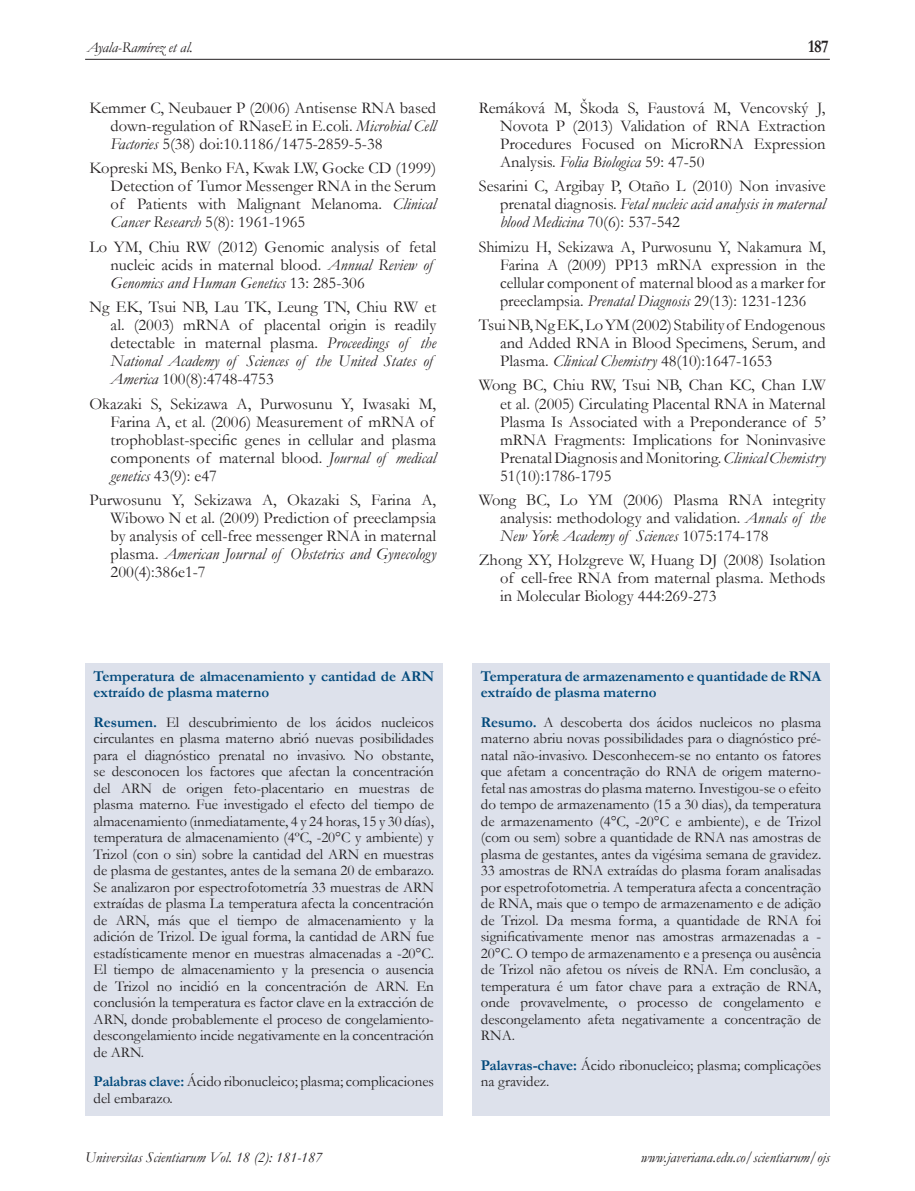
<style>
.page{position:relative;width:915px;height:1191px;background:#fff}
.page>*{position:absolute;margin:0;border:0;box-sizing:border-box;transform-origin:0 0}
.t1{font:700 18px "Garamond";color:#231f20;scale:.9 1}
.t2{font:16.5px/18px "Garamond";color:#231f20;text-align:justify}
.t3{font:15px/16.5px "Garamond";letter-spacing:-.005em;color:#231f20;text-align:justify}
.t4{font:700 15px/16.5px "Garamond";letter-spacing:-.005em;color:#01497b}
.t5{font:italic 15px "Garamond";color:#231f20}
.s1{font-style:italic}
.s2{font-weight:700;color:#01497b}
</style>
<div class="page">
<hr style="left:85px;top:59px;width:744px;height:1px;background:#231f20">
<div style="left:85px;top:662px;width:357px;height:453px;background:#dde1eb"></div>
<div style="left:472px;top:662px;width:357px;height:453px;background:#dde1eb"></div>
<p class="t5" style="left:87px;top:37px;width:107px">Ayala-Ramírez et al.</p>
<p class="t1" style="left:807px;top:34px;width:25px">187</p>
<p class="t2" style="left:111px;top:98px;width:327px;text-indent:-21px">Kemmer C, Neubauer P (2006) Antisense RNA based down-regulation of RNaseE in E.coli. <span class="s1">Microbial Cell Factories</span> 5(38) doi:10.1186/1475-2859-5-38</p>
<p class="t2" style="left:111px;top:159px;width:327px;text-indent:-21px">Kopreski MS, Benko FA, Kwak LW, Gocke CD (1999)<br>Detection of Tumor Messenger RNA in the Serum of Patients with Malignant Melanoma. <span class="s1">Clinical Cancer Research</span> 5(8): 1961-1965</p>
<p class="t2" style="left:111px;top:237px;width:327px;text-align:left;text-indent:-21px">Lo YM, Chiu RW (2012) Genomic analysis of fetal nucleic acids in maternal blood. <span class="s1">Annual Review of<br>Genomics and Human Genetics</span> 13: 285-306</p>
<p class="t2" style="left:111px;top:297px;width:327px;text-align:left;text-indent:-21px">Ng EK, Tsui NB, Lau TK, Leung TN, Chiu RW et al. (2003) mRNA of placental origin is readily detectable in maternal plasma. <span class="s1">Proceedings of the National Academy of Sciences of the United States of America</span> 100(8):4748-4753</p>
<p class="t2" style="left:111px;top:394px;width:327px;text-align:left;text-indent:-21px">Okazaki S, Sekizawa A, Purwosunu Y, Iwasaki M, Farina A, et al. (2006) Measurement of mRNA of trophoblast-specific genes in cellular and plasma components of maternal blood. <span class="s1">Journal of medical genetics</span> 43(9): e47</p>
<p class="t2" style="left:111px;top:490px;width:327px;text-indent:-21px">Purwosunu Y, Sekizawa A, Okazaki S, Farina A, Wibowo N et al. (2009) Prediction of preeclampsia by analysis of cell-free messenger RNA in maternal plasma. <span class="s1">American Journal of Obstetrics and Gynecology </span>200(4):386e1-7</p>
<p class="t4" style="left:94px;top:668px;width:342px">Temperatura de almacenamiento y cantidad de ARN extraído de plasma materno</p>
<p class="t3" style="left:94px;top:713px;width:342px"><span class="s2">Resumen.</span> El descubrimiento de los ácidos nucleicos circulantes en plasma materno abrió nuevas posibilidades para el diagnóstico prenatal no invasivo. No obstante, se desconocen los factores que afectan la concentración del ARN de origen feto-placentario en muestras de plasma materno. Fue investigado el efecto del tiempo de almacenamiento (inmediatamente, 4 y 24 horas, 15 y 30 días), temperatura de almacenamiento (4ºC, -20°C y ambiente) y Trizol (con o sin) sobre la cantidad del ARN en muestras de plasma de gestantes, antes de la semana 20 de embarazo.<br>Se analizaron por espectrofotometría 33 muestras de ARN extraídas de plasma La temperatura afecta la concentración de ARN, más que el tiempo de almacenamiento y la adición de Trizol. De igual forma, la cantidad de ARN fue estadísticamente menor en muestras almacenadas a -20°C.<br>El tiempo de almacenamiento y la presencia o ausencia de Trizol no incidió en la concentración de ARN. En conclusión la temperatura es factor clave en la extracción de ARN, donde probablemente el proceso de congelamiento&shy;descongelamiento incide negativamente en la concentración de ARN.</p>
<p class="t3" style="left:94px;top:1072px;width:342px"><span class="s2">Palabras clave:</span> Ácido ribonucleico; plasma; complicaciones del embarazo.</p>
<p class="t2" style="left:500px;top:98px;width:327px;text-indent:-21px">Remáková M, Škoda S, Faustová M, Vencovský J, Novota P (2013) Validation of RNA Extraction Procedures Focused on MicroRNA Expression Analysis. <span class="s1">Folia Biologica</span> 59: 47-50</p>
<p class="t2" style="left:500px;top:177px;width:327px;text-indent:-21px">Sesarini C, Argibay P, Otaño L (2010) Non invasive prenatal diagnosis. <span class="s1">Fetal nucleic acid analysis in maternal blood Medicina</span> 70(6): 537-542</p>
<p class="t2" style="left:500px;top:237px;width:327px;text-indent:-21px">Shimizu H, Sekizawa A, Purwosunu Y, Nakamura M, Farina A (2009) PP13 mRNA expression in the cellular component of maternal blood as a marker for preeclampsia. <span class="s1">Prenatal Diagnosis</span> 29(13): 1231-1236</p>
<p class="t2" style="left:500px;top:315px;width:327px;text-indent:-21px">Tsui NB, Ng EK, Lo YM (2002) Stability of Endogenous and Added RNA in Blood Specimens, Serum, and Plasma. <span class="s1">Clinical Chemistry</span> 48(10):1647-1653</p>
<p class="t2" style="left:500px;top:376px;width:327px;text-indent:-21px">Wong BC, Chiu RW, Tsui NB, Chan KC, Chan LW et al. (2005) Circulating Placental RNA in Maternal Plasma Is Associated with a Preponderance of 5’ mRNA Fragments: Implications for Noninvasive Prenatal Diagnosis and Monitoring. <span class="s1">Clinical Chemistry </span>51(10):1786-1795</p>
<p class="t2" style="left:500px;top:490px;width:327px;text-indent:-21px">Wong BC, Lo YM (2006) Plasma RNA integrity analysis: methodology and validation. <span class="s1">Annals of the New York Academy of Sciences</span> 1075:174-178</p>
<p class="t2" style="left:500px;top:551px;width:327px;text-indent:-21px">Zhong XY, Holzgreve W, Huang DJ (2008) Isolation of cell-free RNA from maternal plasma. Methods in Molecular Biology 444:269-273</p>
<p class="t4" style="left:480px;top:668px;width:342px">Temperatura de armazenamento e quantidade de RNA extraído de plasma materno</p>
<p class="t3" style="left:480px;top:713px;width:342px"><span class="s2">Resumo.</span> A descoberta dos ácidos nucleicos no plasma materno abriu novas possibilidades para o diagnóstico pré&shy;natal não-invasivo. Desconhecem-se no entanto os fatores que afetam a concentração do RNA de origem materno&shy;fetal nas amostras do plasma materno. Investigou-se o efeito do tempo de armazenamento (15 a 30 dias), da temperatura de armazenamento (4°C, -20°C e ambiente), e de Trizol (com ou sem) sobre a quantidade de RNA nas amostras de plasma de gestantes, antes da vigésima semana de gravidez.<br>33 amostras de RNA extraídas do plasma foram analisadas por espetrofotometria. A temperatura afecta a concentração de RNA, mais que o tempo de armazenamento e de adição de Trizol. Da mesma forma, a quantidade de RNA foi significativamente menor nas amostras armazenadas a - 20°C. O tempo de armazenamento e a presença ou ausência de Trizol não afetou os níveis de RNA. Em conclusão, a temperatura é um fator chave para a extração de RNA, onde provavelmente, o processo de congelamento e descongelamento afeta negativamente a concentração de RNA.</p>
<p class="t3" style="left:480px;top:1056px;width:342px"><span class="s2">Palavras-chave:</span> Ácido ribonucleico; plasma; complicações na gravidez.</p>
<p class="t5" style="left:85px;top:1146px;width:238px">Universitas Scientiarum Vol. 18 (2): 181-187</p>
<p class="t5" style="left:640px;top:1146px;width:190px">www.javeriana.edu.co/scientiarum/ojs</p>
</div>
